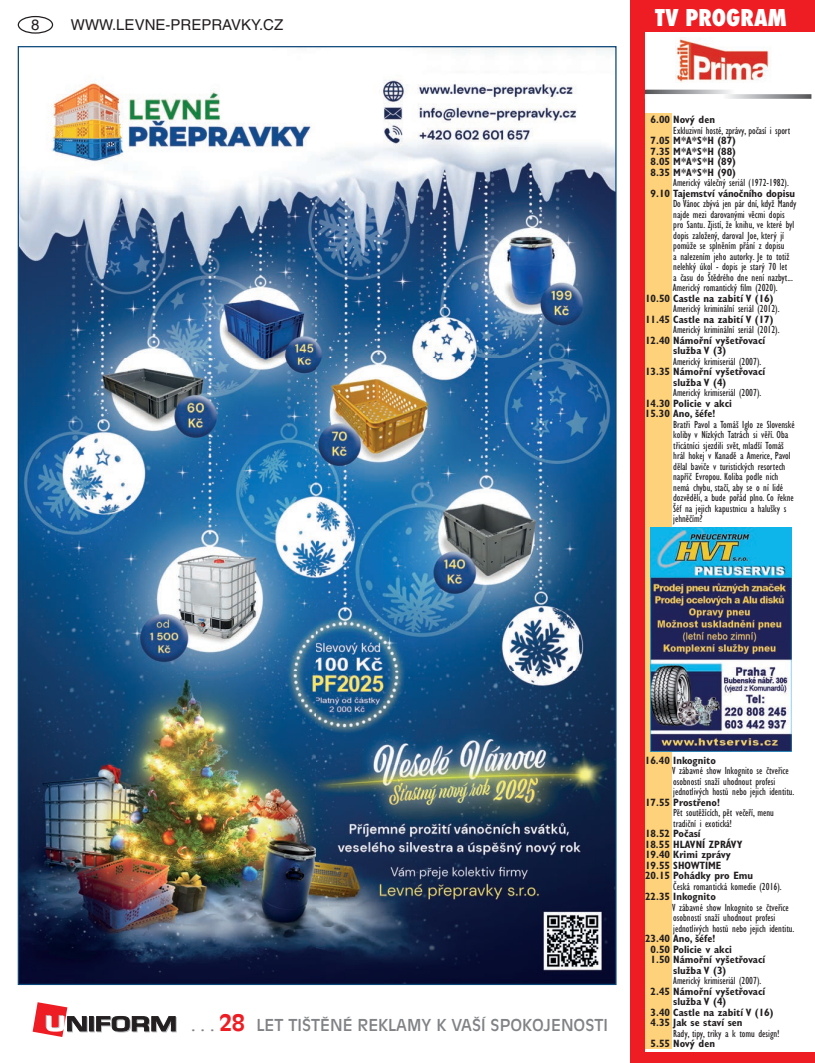
<style>
.page{position:relative;width:815px;height:1063px;background:#fff}
.page>*{position:absolute;margin:0;border:0;box-sizing:border-box;transform-origin:0 0}
.t1{font:800 condensed 22.5px "Futura";color:#fff}
.t2{font:16.25px "Antique Olive CE";color:#808285}
.t3{font:15px "Helvetica CE";color:#231f20}
.t4{font:condensed 10.62px/10.5px "Gill Sans CE";color:#231f20}
.t5{font:700 condensed 10.62px/10.5px "Gill Sans CE";color:#231f20}
.s1{font-weight:700;font-size:22.5px;color:#ee1d23}
</style>
<div class="page">
<div style="left:18px;top:16px;width:35px;height:18px;border:1px solid #231f20;border-radius:50%"></div>
<div style="left:90px;top:1017px;width:5px;height:15px;border:1px solid #bcbdc0"></div>
<hr style="left:89px;top:1017px;width:4px;height:14px;background:#231f20">
<div style="left:89px;top:1016px;width:5px;height:15px;border:1px solid #231f20"></div>
<svg style="left:96px;top:1016px;width:81px;height:16px"></svg>
<svg style="left:33px;top:1002px;width:55px;height:35px"></svg>
<div style="left:631px;top:0;width:184px;height:32px;background:#ee1d23"></div>
<div style="left:631px;top:0;width:14px;height:1063px;background:#ee1d23"></div>
<div style="left:631px;top:1052px;width:184px;height:11px;background:#ee1d23"></div>
<div style="left:645px;top:113px;width:26px;height:936px;background:#fed17b"></div>
<svg style="left:645px;top:90px;width:166px;height:9px"></svg>
<img style="left:675px;top:37px;width:96px;height:45px">
<img style="left:20px;top:48px;width:595px;height:935px">
<img style="left:650px;top:528px;width:142px;height:224px">
<h3 class="t3" style="left:31px;top:16px;width:10px">8</h3>
<h3 class="t3" style="left:71px;top:16px;width:214px">WWW.LEVNE-PREPRAVKY.CZ</h3>
<h1 class="t1" style="left:655px;top:2px;width:133px">TV PROGRAM</h1>
<p class="t5" style="left:651px;top:115px;width:66px">6.00 Nový den</p>
<p class="t4" style="left:673px;top:125px;width:118px">Exkluzivní hosté, zprávy, počasí i sport</p>
<p class="t5" style="left:651px;top:136px;width:87px;text-align:justify">7.05 M*A*S*H (87)<br>7.35 M*A*S*H (88)<br>8.05 M*A*S*H (89)<br>8.35 M*A*S*H (90)</p>
<p class="t4" style="left:673px;top:178px;width:117px">Americký válečný seriál (1972-1982).</p>
<p class="t5" style="left:651px;top:188px;width:146px">9.10 Tajemství vánočního dopisu</p>
<p class="t4" style="left:673px;top:199px;width:125px">Do Vánoc zbývá jen pár dní, když Mandy najde mezi darovanými věcmi dopis pro Santu. Zjistí, že knihu, ve které byl dopis založený, daroval Joe, který jí pomůže se splněním přání z dopisu<br>a nalezením jeho autorky. Je to totiž nelehký úkol - dopis je starý 70 let<br>a času do Štědrého dne není nazbyt...<br>Americký romantický film (2020).</p>
<p class="t5" style="left:645px;top:293px;width:130px">10.50 Castle na zabití V (16)</p>
<p class="t4" style="left:673px;top:304px;width:108px">Americký kriminální seriál (2012).</p>
<p class="t5" style="left:645px;top:314px;width:130px">11.45 Castle na zabití V (17)</p>
<p class="t4" style="left:673px;top:325px;width:108px">Americký kriminální seriál (2012).</p>
<p class="t5" style="left:673px;top:335px;width:94px;text-indent:-28px">12.40 Námořní vyšetřovací služba V (3)</p>
<p class="t4" style="left:673px;top:356px;width:90px">Americký krimiseriál (2007).</p>
<p class="t5" style="left:673px;top:367px;width:94px;text-indent:-28px">13.35 Námořní vyšetřovací služba V (4)</p>
<p class="t4" style="left:673px;top:388px;width:90px">Americký krimiseriál (2007).</p>
<p class="t5" style="left:645px;top:398px;width:89px">14.30 Policie v akci<br>15.30 Ano, šéfe!</p>
<p class="t4" style="left:673px;top:419px;width:123px">Bratři Pavol a Tomáš Iglo ze Slovenské koliby v Nízkých Tatrách si věří. Oba třicátníci sjezdili svět, mladší Tomáš hrál hokej v Kanadě a Americe, Pavol dělal baviče v turistických resortech napříč Evropou. Koliba podle nich nemá chybu, stačí, aby se o ní lidé dozvěděli, a bude pořád plno. Co řekne Šéf na jejich kapustnicu a halušky s jehněčím?</p>
<h2 class="t2" style="left:191px;top:1016px;width:418px">. . . <span class="s1">28</span> LET TIŠTĚNÉ REKLAMY K VAŠÍ SPOKOJENOSTI</h2>
<p class="t5" style="left:645px;top:755px;width:72px">16.40 Inkognito</p>
<p class="t4" style="left:672px;top:766px;width:124px">V zábavné show Inkognito se čtveřice osobností snaží uhodnout profesi jednotlivých hostů nebo jejich identitu.</p>
<p class="t5" style="left:645px;top:797px;width:76px">17.55 Prostřeno!</p>
<p class="t4" style="left:673px;top:808px;width:102px">Pět soutěžících, pět večeří, menu tradiční i exotická!</p>
<p class="t5" style="left:645px;top:829px;width:110px">18.52 Počasí<br>18.55 HLAVNÍ ZPRÁVY<br>19.40 Krimi zprávy<br>19.55 SHOWTIME<br>20.15 Pohádky pro Emu</p>
<p class="t4" style="left:673px;top:881px;width:110px">Česká romantická komedie (2016).</p>
<p class="t5" style="left:645px;top:891px;width:72px">22.35 Inkognito</p>
<p class="t4" style="left:672px;top:902px;width:124px">V zábavné show Inkognito se čtveřice osobností snaží uhodnout profesi jednotlivých hostů nebo jejich identitu.</p>
<p class="t5" style="left:645px;top:933px;width:72px">23.40 Ano, šéfe!</p>
<p class="t5" style="left:651px;top:944px;width:83px">0.50 Policie v akci</p>
<p class="t5" style="left:651px;top:954px;width:116px">1.50 Námořní vyšetřovací</p>
<p class="t5" style="left:673px;top:965px;width:55px">služba V (3)</p>
<p class="t4" style="left:673px;top:975px;width:90px">Americký krimiseriál (2007).</p>
<p class="t5" style="left:651px;top:986px;width:116px">2.45 Námořní vyšetřovací</p>
<p class="t5" style="left:673px;top:996px;width:55px">služba V (4)</p>
<p class="t5" style="left:651px;top:1007px;width:124px">3.40 Castle na zabití V (16)</p>
<p class="t5" style="left:651px;top:1017px;width:93px">4.35 Jak se staví sen</p>
<p class="t4" style="left:673px;top:1028px;width:107px">Rady, tipy, triky a k tomu design!</p>
<p class="t5" style="left:651px;top:1038px;width:66px">5.55 Nový den</p>
</div>
